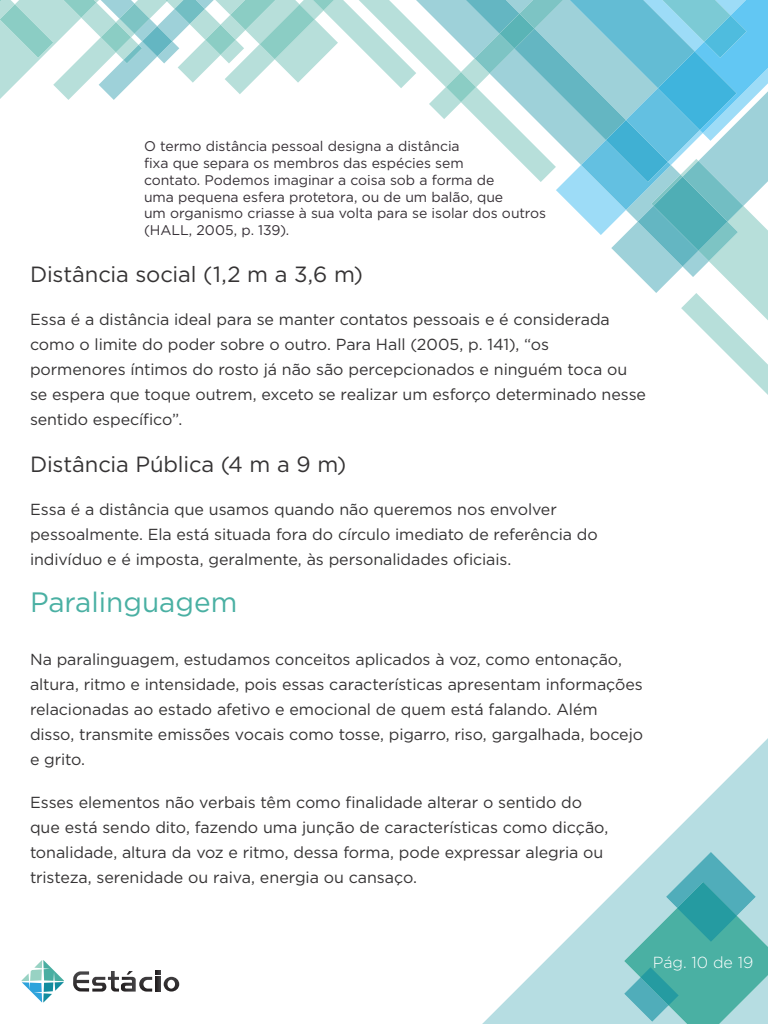
<style>
.page{position:relative;width:768px;height:1024px;background:#fff}
.page>*{position:absolute;margin:0;border:0;box-sizing:border-box;transform-origin:0 0}
.t1{font:28px "Gotham";color:#4ab0a3}
.t2{font:22px "Gotham";letter-spacing:-.005em;color:#353334}
.t3{font:16px/25px "Gotham";letter-spacing:-.005em;color:#353334}
.t4{font:300 16px "Gotham";color:#fff}
.t5{font:14px/16.8px "Gotham";letter-spacing:-.005em;color:#373137}
</style>
<div class="page">
<svg style="left:482px;top:738px;width:286px;height:286px"></svg>
<svg style="left:624px;top:852px;width:144px;height:172px;background:#73bfbe"></svg>
<svg style="left:21px;top:960px;width:43px;height:43px"></svg>
<svg style="left:73px;top:971px;width:106px;height:21px"></svg>
<svg style="left:416px;top:0;width:13px;height:70px"></svg>
<svg style="left:429px;top:0;width:339px;height:395px"></svg>
<svg style="left:0;top:0;width:416px;height:100px"></svg>
<p class="t5" style="left:144px;top:138px;width:404px">O termo distância pessoal designa a distância<br>fixa que separa os membros das espécies sem<br>contato. Podemos imaginar a coisa sob a forma de<br>uma pequena esfera protetora, ou de um balão, que<br>um organismo criasse à sua volta para se isolar dos outros (HALL, 2005, p. 139).</p>
<h2 class="t2" style="left:30px;top:260px;width:335px">Distância social (1,2 m a 3,6 m)</h2>
<p class="t3" style="left:30px;top:307px;width:618px">Essa é a distância ideal para se manter contatos pessoais e é considerada como o limite do poder sobre o outro. Para Hall (2005, p. 141), “os pormenores íntimos do rosto já não são percepcionados e ninguém toca ou se espera que toque outrem, exceto se realizar um esforço determinado nesse sentido específico”.</p>
<h2 class="t2" style="left:30px;top:450px;width:318px">Distância Pública (4 m a 9 m)</h2>
<p class="t3" style="left:30px;top:497px;width:569px">Essa é a distância que usamos quando não queremos nos envolver pessoalmente. Ela está situada fora do círculo imediato de referência do indivíduo e é imposta, geralmente, às personalidades oficiais.</p>
<h1 class="t1" style="left:30px;top:584px;width:209px">Paralinguagem</h1>
<p class="t3" style="left:30px;top:647px;width:615px">Na paralinguagem, estudamos conceitos aplicados à voz, como entonação, altura, ritmo e intensidade, pois essas características apresentam informações relacionadas ao estado afetivo e emocional de quem está falando. Além disso, transmite emissões vocais como tosse, pigarro, riso, gargalhada, bocejo e grito.</p>
<p class="t3" style="left:30px;top:790px;width:580px">Esses elementos não verbais têm como finalidade alterar o sentido do que está sendo dito, fazendo uma junção de características como dicção, tonalidade, altura da voz e ritmo, dessa forma, pode expressar alegria ou tristeza, serenidade ou raiva, energia ou cansaço.</p>
<p class="t4" style="left:653px;top:952px;width:102px">Pág. 10 de 19</p>
</div>
